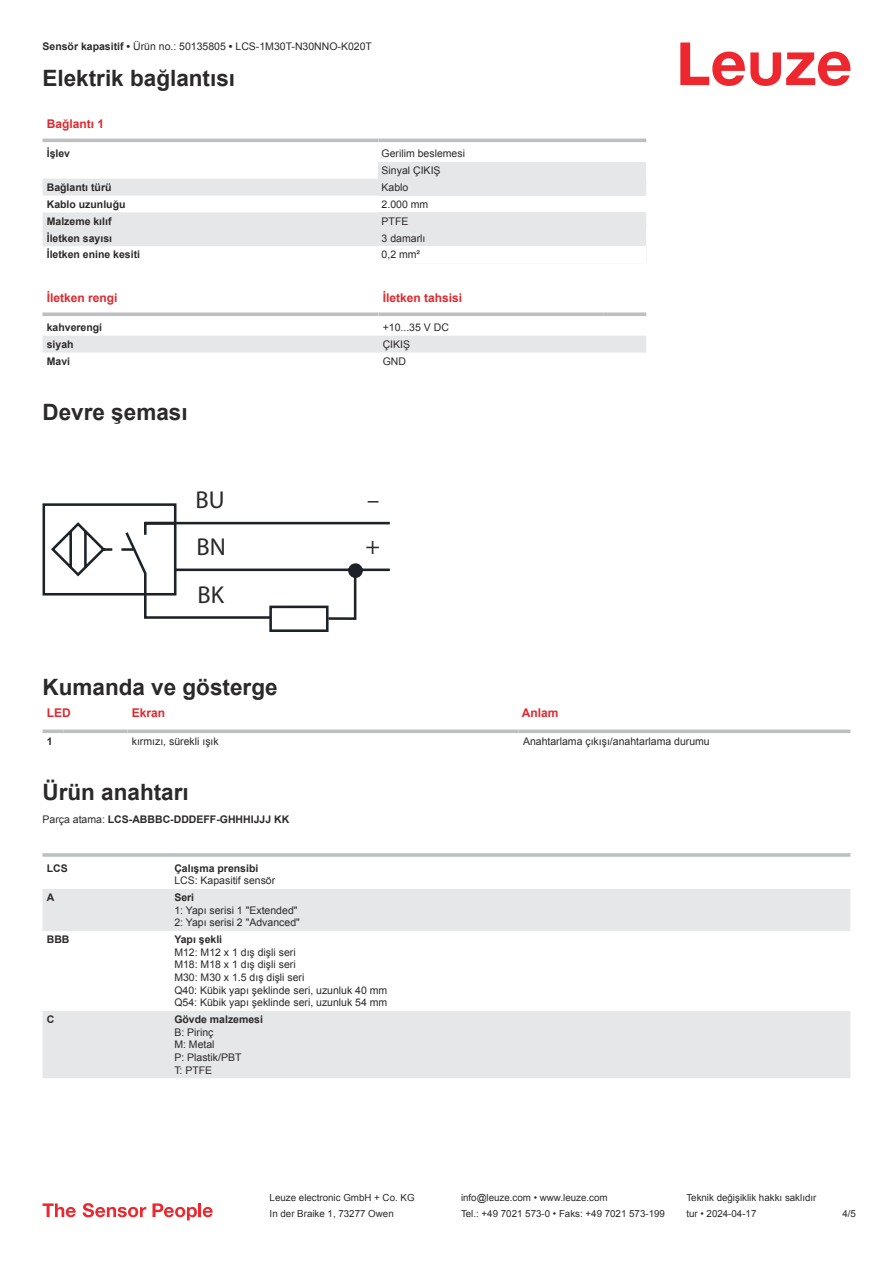
<style>
.page{position:relative;width:893px;height:1263px;background:#fff}
.page>*{position:absolute;margin:0;border:0;box-sizing:border-box;transform-origin:0 0}
.t1{font:24.45px/46.5px "Myriad Pro";color:#2b292a}
.t2{font:700 22.5px "Arial";color:#2b292a}
.t3{font:700 12px "Arial";color:#db2a30}
.t4{font:10.5px/12.6px "Arial";color:#2b292a}
.t5{font:700 10.5px "Arial";color:#2b292a}
.t6{font:9.75px "Arial";color:#2b292a}
.s1{font-weight:700}
.s2{font-weight:400}
</style>
<div class="page">
<svg style="left:680px;top:43px;width:170px;height:43px"></svg>
<svg style="left:43px;top:138px;width:603px;height:1px"></svg>
<svg style="left:43px;top:179px;width:335px;height:67px;fill:#e6e7e9"></svg>
<hr style="left:43px;top:139px;width:335px;height:3px;background:#bdbfc1">
<hr style="left:378px;top:139px;width:268px;height:3px;background:#bdbfc1">
<div style="left:378px;top:162px;width:268px;height:17px;background:#e6e7e9"></div>
<div style="left:378px;top:179px;width:268px;height:17px;background:#e6e7e9"></div>
<div style="left:378px;top:212px;width:268px;height:17px;background:#e6e7e9"></div>
<div style="left:378px;top:229px;width:268px;height:17px;background:#e6e7e9"></div>
<div style="left:43px;top:336px;width:603px;height:17px;background:#e6e7e9"></div>
<svg style="left:43px;top:312px;width:335px;height:4px"></svg>
<svg style="left:378px;top:312px;width:226px;height:4px"></svg>
<svg style="left:604px;top:312px;width:42px;height:4px"></svg>
<svg style="left:43px;top:729px;width:21px;height:4px"></svg>
<svg style="left:64px;top:729px;width:64px;height:4px"></svg>
<svg style="left:128px;top:729px;width:391px;height:4px;background:#c5c7c9"></svg>
<svg style="left:519px;top:729px;width:331px;height:4px"></svg>
<svg style="left:43px;top:889px;width:807px;height:189px;fill:#e6e7e9"></svg>
<hr style="left:43px;top:853px;width:127px;height:4px;background:#bdbfc1">
<hr style="left:170px;top:853px;width:680px;height:4px;background:#c5c7c9">
<svg style="left:43px;top:1203px;width:33px;height:14px"></svg>
<svg style="left:83px;top:1203px;width:63px;height:14px"></svg>
<svg style="left:153px;top:1203px;width:44px;height:17px"></svg>
<hr style="left:198px;top:1203px;width:3px;height:14px;background:#ed272d">
<svg style="left:203px;top:1207px;width:10px;height:10px"></svg>
<svg style="left:43px;top:503px;width:347px;height:129px"></svg>
<p class="t4" style="left:43px;top:41px;width:331px"><span class="s1">Sensör kapasitif •</span> Ürün no.: 50135805 <span class="s1">•</span> LCS-1M30T-N30NNO-K020T</p>
<h2 class="t2" style="left:43px;top:63px;width:194px">Elektrik bağlantısı</h2>
<p class="t3" style="left:47px;top:115px;width:59px">Bağlantı 1</p>
<p class="t5" style="left:47px;top:146px;width:25px">İşlev</p>
<p class="t4" style="left:382px;top:145px;width:85px;line-height:17px">Gerilim beslemesi<br>Sinyal ÇIKIŞ</p>
<p class="t5" style="left:47px;top:180px;width:66px">Bağlantı türü</p>
<p class="t4" style="left:382px;top:181px;width:28px">Kablo</p>
<p class="t5" style="left:47px;top:197px;width:80px">Kablo uzunluğu</p>
<p class="t4" style="left:382px;top:198px;width:48px">2.000 mm</p>
<p class="t5" style="left:47px;top:214px;width:66px">Malzeme kılıf</p>
<p class="t4" style="left:382px;top:215px;width:28px">PTFE</p>
<p class="t5" style="left:47px;top:230px;width:67px">İletken sayısı</p>
<p class="t4" style="left:382px;top:231px;width:45px">3 damarlı</p>
<p class="t5" style="left:47px;top:247px;width:95px">İletken enine kesiti</p>
<p class="t4" style="left:382px;top:248px;width:40px">0,2 mm²</p>
<p class="t3" style="left:47px;top:289px;width:72px">İletken rengi</p>
<p class="t3" style="left:383px;top:289px;width:81px">İletken tahsisi</p>
<p class="t5" style="left:47px;top:323px;width:57px">kahverengi</p>
<p class="t4" style="left:383px;top:321px;width:68px">+10...35 V DC</p>
<p class="t5" style="left:47px;top:340px;width:28px">siyah</p>
<p class="t4" style="left:383px;top:338px;width:29px">ÇIKIŞ</p>
<p class="t5" style="left:47px;top:357px;width:25px">Mavi</p>
<p class="t4" style="left:383px;top:355px;width:25px">GND</p>
<h2 class="t2" style="left:43px;top:396px;width:147px">Devre şeması</h2>
<h1 class="t1" style="left:195px;top:476px;width:31px">BU</h1>
<h1 class="t1" style="left:197px;top:523px;width:31px">BN</h1>
<h1 class="t1" style="left:198px;top:572px;width:28px">BK</h1>
<h1 class="t1" style="left:365px;top:476px;width:16px">– +</h1>
<h2 class="t2" style="left:43px;top:679px;width:237px">Kumanda ve gösterge</h2>
<p class="t3" style="left:47px;top:709px;width:25px">LED</p>
<p class="t3" style="left:132px;top:709px;width:35px">Ekran</p>
<p class="t3" style="left:522px;top:709px;width:38px">Anlam</p>
<p class="t5" style="left:47px;top:734px;width:7px">1</p>
<p class="t4" style="left:132px;top:735px;width:88px">kırmızı, sürekli ışık</p>
<p class="t4" style="left:523px;top:735px;width:188px">Anahtarlama çıkışı/anahtarlama durumu</p>
<h2 class="t2" style="left:43px;top:776px;width:148px">Ürün anahtarı</h2>
<p class="t5" style="left:43px;top:815px;width:248px"><span class="s2">Parça atama:</span> LCS-ABBBC-DDDEFF-GHHHIJJJ KK</p>
<p class="t5" style="left:47px;top:864px;width:22px">LCS</p>
<p class="t5" style="left:174px;top:860px;width:86px">Çalışma prensibi</p>
<p class="t4" style="left:174px;top:874px;width:102px">LCS: Kapasitif sensör</p>
<p class="t5" style="left:47px;top:893px;width:9px">A</p>
<p class="t5" style="left:174px;top:893px;width:21px">Seri</p>
<p class="t4" style="left:174px;top:904px;width:127px">1: Yapı serisi 1 "Extended"<br>2: Yapı serisi 2 "Advanced"</p>
<p class="t5" style="left:47px;top:936px;width:24px">BBB</p>
<p class="t5" style="left:174px;top:932px;width:49px">Yapı şekli</p>
<p class="t4" style="left:174px;top:946px;width:215px">M12: M12 x 1 dış dişli seri<br>M18: M18 x 1 dış dişli seri<br>M30: M30 x 1.5 dış dişli seri<br>Q40: Kübik yapı şeklinde seri, uzunluk 40 mm<br>Q54: Kübik yapı şeklinde seri, uzunluk 54 mm</p>
<p class="t5" style="left:47px;top:1015px;width:9px">C</p>
<p class="t5" style="left:174px;top:1012px;width:90px">Gövde malzemesi</p>
<p class="t4" style="left:174px;top:1026px;width:69px">B: Pirinç<br>M: Metal<br>P: Plastik/PBT<br>T: PTFE</p>
<p class="t6" style="left:270px;top:1191px;width:146px">Leuze electronic GmbH + Co. KG</p>
<p class="t6" style="left:461px;top:1191px;width:148px">info@leuze.com • www.leuze.com</p>
<p class="t6" style="left:686px;top:1191px;width:132px">Teknik değişiklik hakkı saklıdır</p>
<p class="t6" style="left:270px;top:1207px;width:126px">In der Braike 1, 73277 Owen</p>
<p class="t6" style="left:461px;top:1207px;width:205px">Tel.: +49 7021 573-0 • Faks: +49 7021 573-199</p>
<p class="t6" style="left:686px;top:1207px;width:72px">tur • 2024-04-17</p>
<p class="t6" style="left:842px;top:1207px;width:15px">4 /5</p>
</div>
